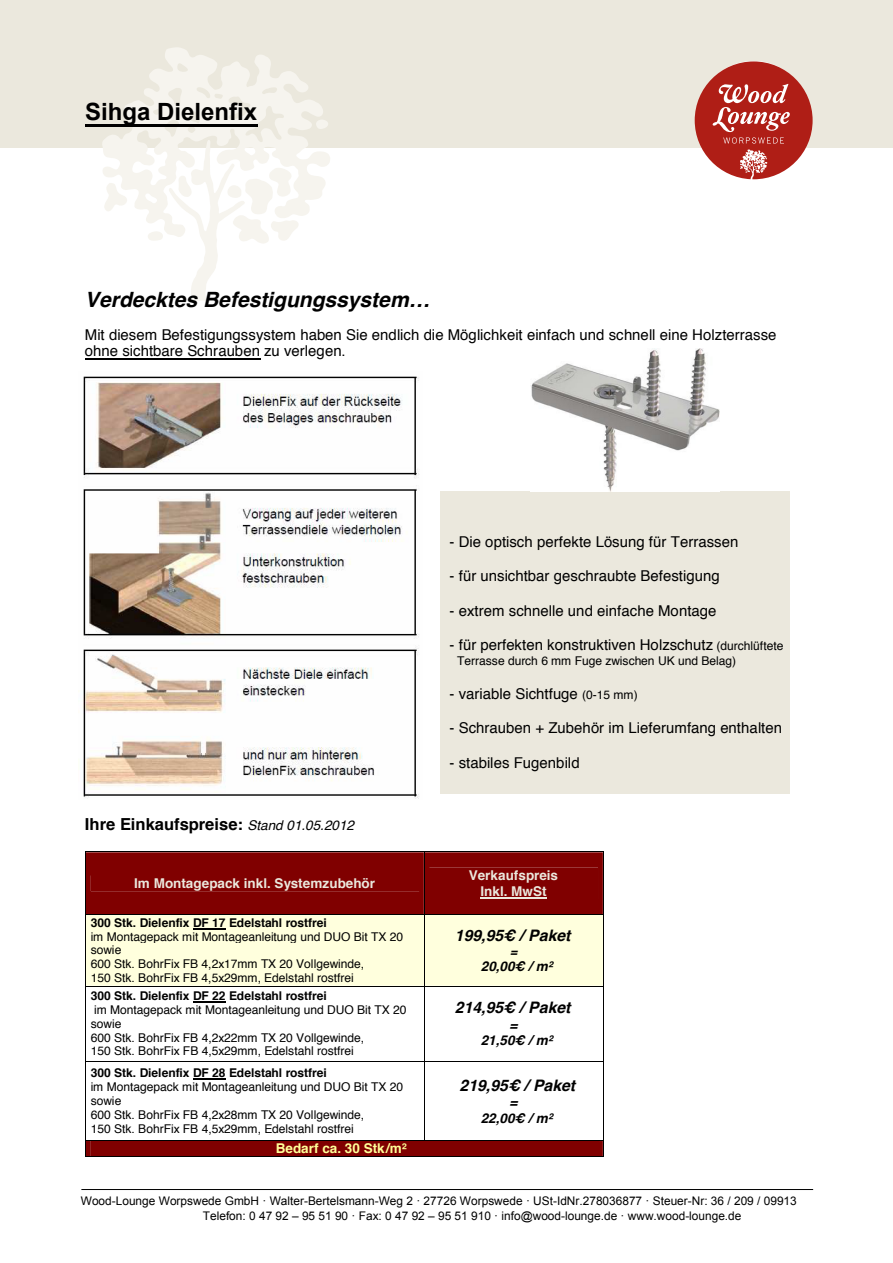
<style>
.page{position:relative;width:893px;height:1263px;background:#fff}
.page>*{position:absolute;margin:0;border:0;box-sizing:border-box;transform-origin:0 0}
.t1{font:700 23.7px "Arial";color:#000}
.t2{font:italic 700 21px "Helvetica";color:#000}
.t3{font:700 16.5px "Helvetica";color:#000}
.t4{font:italic 700 15.9px "Helvetica";color:#000}
.t5{font:15px/15.8px "Helvetica";color:#000}
.t6{font:700 13.5px/15.6px "Helvetica";color:#ebe8dd;text-align:center}
.t7{font:italic 700 13.5px/15.5px "Helvetica";color:#000;text-align:center}
.t8{font:700 13.5px "Helvetica";color:#ff9}
.t9{font:12px/13.8px "Helvetica";letter-spacing:-.005em;color:#000}
.t10{font:700 12px "Helvetica";letter-spacing:-.005em;color:#000}
.t11{font:italic 700 12px "Helvetica";color:#000}
.t12{font:11.85px/14.2px "Arial";color:#000}
.s1{font-weight:400;font-style:italic;font-size:13.5px}
.s2{font-size:12px}
</style>
<div class="page">
<div style="left:440px;top:491px;width:350px;height:303px;background:#ebe8dd"></div>
<div style="left:0;top:0;width:892px;height:148px;background:#ebe8dd"></div>
<svg style="left:102px;top:47px;width:228px;height:254px"></svg>
<svg style="left:694px;top:61px;width:118px;height:118px"></svg>
<img style="left:531px;top:348px;width:189px;height:143px">
<img style="left:83px;top:376px;width:336px;height:423px">
<hr style="left:85px;top:359px;width:175px;height:1px;background:#000">
<hr style="left:193px;top:1001px;width:33px;height:2px;background:#000">
<svg style="left:85px;top:852px;width:519px;height:135px;background:#c08674"></svg>
<hr style="left:85px;top:986px;width:1px;height:75px;background:#000">
<hr style="left:424px;top:986px;width:1px;height:75px;background:#000">
<hr style="left:603px;top:986px;width:1px;height:75px;background:#000">
<hr style="left:193px;top:1079px;width:33px;height:1px;background:#000">
<hr style="left:86px;top:1061px;width:338px;height:1px;background:#000">
<hr style="left:424px;top:1061px;width:179px;height:1px;background:#000">
<hr style="left:85px;top:1062px;width:1px;height:78px;background:#000">
<hr style="left:424px;top:1062px;width:1px;height:78px;background:#000">
<hr style="left:603px;top:1062px;width:1px;height:78px;background:#000">
<svg style="left:85px;top:1140px;width:519px;height:17px;background:#700000"></svg>
<hr style="left:85px;top:124px;width:172px;height:3px;background:#000">
<h1 class="t1" style="left:85px;top:96px;width:174px">Sihga Dielenfix</h1>
<h2 class="t2" style="left:85px;top:283px;width:346px">Verdecktes Befestigungssystem…</h2>
<p class="t5" style="left:85px;top:327px;width:693px">Mit diesem Befestigungssystem haben Sie endlich die Möglichkeit einfach und schnell eine Holzterrasse ohne sichtbare Schrauben zu verlegen.</p>
<h3 class="t3" style="left:85px;top:811px;width:271px">Ihre Einkaufspreise: <span class="s1">Stand 01.05.2012</span></h3>
<p class="t5" style="left:449px;top:534px;width:290px">- Die optisch perfekte Lösung für Terrassen</p>
<p class="t5" style="left:449px;top:569px;width:272px">- für unsichtbar geschraubte Befestigung</p>
<p class="t5" style="left:449px;top:603px;width:268px">- extrem schnelle und einfache Montage</p>
<p class="t5" style="left:449px;top:638px;width:335px">- für perfekten konstruktiven Holzschutz <span class="s2">(durchlüftete</span></p>
<p class="t9" style="left:457px;top:654px;width:281px">Terrasse durch 6 mm Fuge zwischen UK und Belag)</p>
<p class="t5" style="left:449px;top:686px;width:189px">- variable Sichtfuge <span class="s2">(0-15 mm)</span></p>
<p class="t5" style="left:449px;top:720px;width:334px">- Schrauben + Zubehör im Lieferumfang enthalten</p>
<p class="t5" style="left:449px;top:755px;width:131px">- stabiles Fugenbild</p>
<p class="t6" style="left:134px;top:875px;width:242px">Im Montagepack inkl. Systemzubehör</p>
<p class="t6" style="left:468px;top:868px;width:91px">Verkaufspreis<br>Inkl. MwSt</p>
<p class="t10" style="left:91px;top:913px;width:238px">300 Stk. Dielenfix DF 17 Edelstahl rostfrei</p>
<p class="t9" style="left:91px;top:930px;width:314px">im Montagepack mit Montageanleitung und DUO Bit TX 20 sowie<br>600 Stk. BohrFix FB 4,2x17mm TX 20 Vollgewinde,<br>150 Stk. BohrFix FB 4,5x29mm, Edelstahl rostfrei</p>
<h3 class="t4" style="left:455px;top:922px;width:117px">199,95€ / Paket</h3>
<p class="t11" style="left:510px;top:941px;width:9px">=</p>
<p class="t7" style="left:481px;top:958px;width:73px">20,00€ / m²</p>
<p class="t10" style="left:91px;top:986px;width:238px">300 Stk. Dielenfix DF 22 Edelstahl rostfrei</p>
<p class="t9" style="left:91px;top:1003px;width:317px">im Montagepack mit Montageanleitung und DUO Bit TX 20 sowie<br>600 Stk. BohrFix FB 4,2x22mm TX 20 Vollgewinde,<br>150 Stk. BohrFix FB 4,5x29mm, Edelstahl rostfrei</p>
<h3 class="t4" style="left:455px;top:995px;width:117px">214,95€ / Paket</h3>
<p class="t7" style="left:481px;top:1017px;width:73px">=<br>21,50€ / m²</p>
<p class="t10" style="left:91px;top:1063px;width:238px">300 Stk. Dielenfix DF 28 Edelstahl rostfrei</p>
<p class="t9" style="left:91px;top:1080px;width:314px">im Montagepack mit Montageanleitung und DUO Bit TX 20 sowie<br>600 Stk. BohrFix FB 4,2x28mm TX 20 Vollgewinde,<br>150 Stk. BohrFix FB 4,5x29mm, Edelstahl rostfrei</p>
<h3 class="t4" style="left:459px;top:1072px;width:117px">219,95€ / Paket</h3>
<p class="t7" style="left:481px;top:1094px;width:73px">=<br>22,00€ / m²</p>
<p class="t8" style="left:276px;top:1137px;width:132px">Bedarf ca. 30 Stk/m²</p>
<p class="t12" style="left:203px;top:1194px;width:595px;text-indent:-122px">Wood-Lounge Worpswede GmbH · Walter-Bertelsmann-Weg 2 · 27726 Worpswede · USt-IdNr.278036877 · Steuer-Nr: 36 / 209 / 09913<br>Telefon: 0 47 92 – 95 51 90 · Fax: 0 47 92 – 95 51 910 · info@wood-lounge.de · www.wood-lounge.de</p>
</div>
